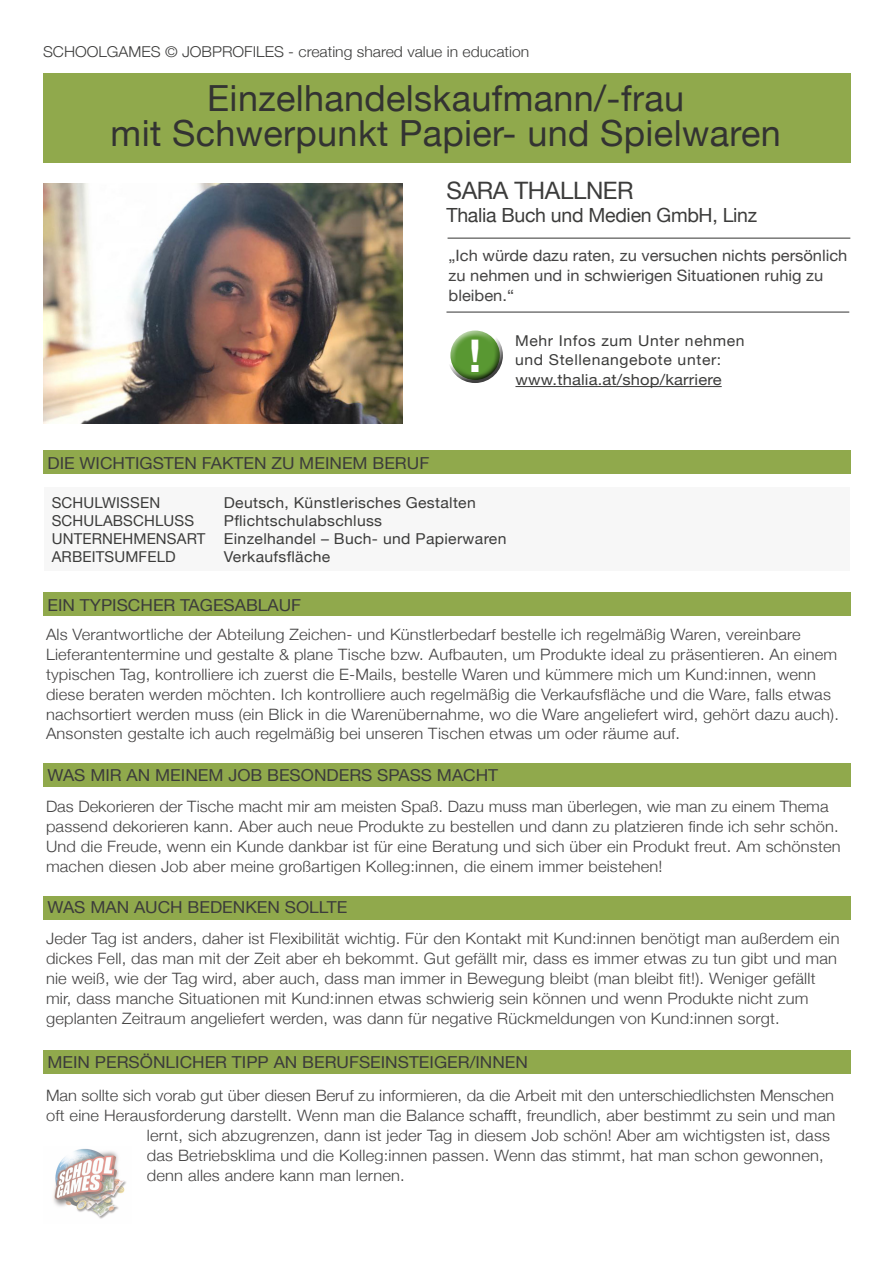
<style>
.page{position:relative;width:893px;height:1263px;background:#fff}
.page>*{position:absolute;margin:0;border:0;box-sizing:border-box;transform-origin:0 0}
.t1{font:700 45px "Helvetica Neue";color:#fff}
.t2{font:36px "Helvetica Neue";letter-spacing:.01em;color:#333332}
.t3{font:24px "Helvetica Neue";letter-spacing:-.015em;color:#3c3c3b}
.t4{font:19.5px "Helvetica Neue";letter-spacing:-.015em;color:#3c3c3b}
.t5{font:16.5px "Helvetica Neue";color:#3c3c3b;scale:1.05 1}
.t6{font:300 15.6px/19.8px "Helvetica Neue";letter-spacing:.01em;color:#454444;scale:1.05 1}
.t7{font:15.6px/19.8px "Helvetica Neue";color:#454444;scale:1.05 1}
.t8{font:15.15px "Helvetica Neue";letter-spacing:.01em;color:#3c3c3b;scale:1.09 1}
.t9{font:15px "Helvetica Neue";letter-spacing:.02em;color:#3c3c3b;scale:1.05 1}
.t10{font:300 15px "Helvetica Neue";color:#3c3c3b;scale:1.05 1}
.t11{font:15px "Helvetica Neue";letter-spacing:.02em;color:#3c3c3b}
.t12{font:15px "Helvetica Neue";letter-spacing:.04em;color:#3c3c3b;scale:1.05 1}
</style>
<div class="page">
<div style="left:44px;top:487px;width:806px;height:84px;background:#f7f7f7"></div>
<div style="left:43px;top:73px;width:807px;height:89px;background:#90a94c"></div>
<div style="left:43px;top:451px;width:807px;height:23px;background:#90a94c"></div>
<div style="left:43px;top:592px;width:807px;height:24px;background:#90a94c"></div>
<div style="left:43px;top:763px;width:807px;height:24px;background:#90a94c"></div>
<div style="left:43px;top:896px;width:807px;height:24px;background:#90a94c"></div>
<div style="left:43px;top:1050px;width:807px;height:24px;background:#90a94c"></div>
<img style="left:43px;top:184px;width:359px;height:240px">
<hr style="left:448px;top:238px;width:402px;height:1px;background:#4a4a49">
<hr style="left:446px;top:311px;width:403px;height:2px;background:#4a4a49">
<div style="left:446px;top:327px;width:57px;height:41px;background:#fff;opacity:.75"></div>
<div style="left:446px;top:335px;width:57px;height:49px;background:#000;opacity:.75"></div>
<img style="left:53px;top:1149px;width:73px;height:70px">
<hr style="left:515px;top:386px;width:207px;height:1px;background:#3c3c3b">
<p class="t10" style="left:43px;top:39px;width:465px">SCHOOLGAMES © JOBPROFILES - creating shared value in education</p>
<p class="t2" style="left:207px;top:73px;width:478px">Einzelhandelskaufmann/-frau</p>
<p class="t2" style="left:111px;top:107px;width:672px">mit Schwerpunkt Papier- und Spielwaren</p>
<p class="t3" style="left:446px;top:173px;width:189px">SARA THALLNER</p>
<p class="t4" style="left:446px;top:200px;width:312px">Thalia Buch und Medien GmbH, Linz</p>
<p class="t7" style="left:449px;top:247px;width:381px">„Ich würde dazu raten, zu versuchen nichts persönlich zu nehmen und in schwierigen Situationen ruhig zu bleiben.“</p>
<p class="t1" style="left:469px;top:321px;width:14px">!</p>
<p class="t12" style="left:515px;top:330px;width:220px">Mehr Infos zum Unter nehmen</p>
<p class="t12" style="left:515px;top:349px;width:198px">und Stellenangebote unter:</p>
<p class="t8" style="left:515px;top:369px;width:191px">www.thalia.at/shop/karriere</p>
<p class="t5" style="left:47px;top:451px;width:365px">DIE WICHTIGSTEN FAKTEN ZU MEINEM BERUF</p>
<p class="t11" style="left:52px;top:492px;width:110px">SCHULWISSEN</p>
<p class="t11" style="left:52px;top:510px;width:144px">SCHULABSCHLUSS</p>
<p class="t11" style="left:52px;top:528px;width:155px">UNTERNEHMENSART</p>
<p class="t11" style="left:52px;top:546px;width:126px">ARBEITSUMFELD</p>
<p class="t9" style="left:224px;top:492px;width:241px">Deutsch, Künstlerisches Gestalten</p>
<p class="t9" style="left:224px;top:510px;width:152px">Pflichtschulabschluss</p>
<p class="t9" style="left:224px;top:528px;width:271px">Einzelhandel – Buch- und Papierwaren</p>
<p class="t9" style="left:224px;top:546px;width:103px">Verkaufsfläche</p>
<p class="t5" style="left:47px;top:593px;width:243px">EIN TYPISCHER TAGESABLAUF</p>
<p class="t6" style="left:46px;top:624px;width:757px">Als Verantwortliche der Abteilung Zeichen- und Künstlerbedarf bestelle ich regelmäßig Waren, vereinbare Lieferantentermine und gestalte &amp; plane Tische bzw. Aufbauten, um Produkte ideal zu präsentieren. An einem typischen Tag, kontrolliere ich zuerst die E-Mails, bestelle Waren und kümmere mich um Kund:innen, wenn diese beraten werden möchten. Ich kontrolliere auch regelmäßig die Verkaufsfläche und die Ware, falls etwas nachsortiert werden muss (ein Blick in die Warenübernahme, wo die Ware angeliefert wird, gehört dazu auch).<br>Ansonsten gestalte ich auch regelmäßig bei unseren Tischen etwas um oder räume auf.</p>
<p class="t5" style="left:47px;top:764px;width:431px">WAS MIR AN MEINEM JOB BESONDERS SPASS MACHT</p>
<p class="t6" style="left:46px;top:795px;width:758px">Das Dekorieren der Tische macht mir am meisten Spaß. Dazu muss man überlegen, wie man zu einem Thema passend dekorieren kann. Aber auch neue Produkte zu bestellen und dann zu platzieren finde ich sehr schön.<br>Und die Freude, wenn ein Kunde dankbar ist für eine Beratung und sich über ein Produkt freut. Am schönsten machen diesen Job aber meine großartigen Kolleg:innen, die einem immer beistehen!</p>
<p class="t5" style="left:47px;top:895px;width:287px">WAS MAN AUCH BEDENKEN SOLLTE</p>
<p class="t6" style="left:46px;top:928px;width:757px">Jeder Tag ist anders, daher ist Flexibilität wichtig. Für den Kontakt mit Kund:innen benötigt man außerdem ein dickes Fell, das man mit der Zeit aber eh bekommt. Gut gefällt mir, dass es immer etwas zu tun gibt und man nie weiß, wie der Tag wird, aber auch, dass man immer in Bewegung bleibt (man bleibt fit!). Weniger gefällt mir, dass manche Situationen mit Kund:innen etwas schwierig sein können und wenn Produkte nicht zum geplanten Zeitraum angeliefert werden, was dann für negative Rückmeldungen von Kund:innen sorgt.</p>
<p class="t5" style="left:47px;top:1050px;width:459px">MEIN PERSÖNLICHER TIPP AN BERUFSEINSTEIGER/INNEN</p>
<p class="t6" style="left:46px;top:1085px;width:752px">Man sollte sich vorab gut über diesen Beruf zu informieren, da die Arbeit mit den unterschiedlichsten Menschen</p>
<p class="t6" style="left:46px;top:1104px;width:753px">oft eine Herausforderung darstellt. Wenn man die Balance schafft, freundlich, aber bestimmt zu sein und man</p>
<p class="t6" style="left:147px;top:1124px;width:652px">lernt, sich abzugrenzen, dann ist jeder Tag in diesem Job schön! Aber am wichtigsten ist, dass</p>
<p class="t6" style="left:147px;top:1144px;width:646px">das Betriebsklima und die Kolleg:innen passen. Wenn das stimmt, hat man schon gewonnen,</p>
<p class="t6" style="left:147px;top:1164px;width:247px">denn alles andere kann man lernen.</p>
</div>
